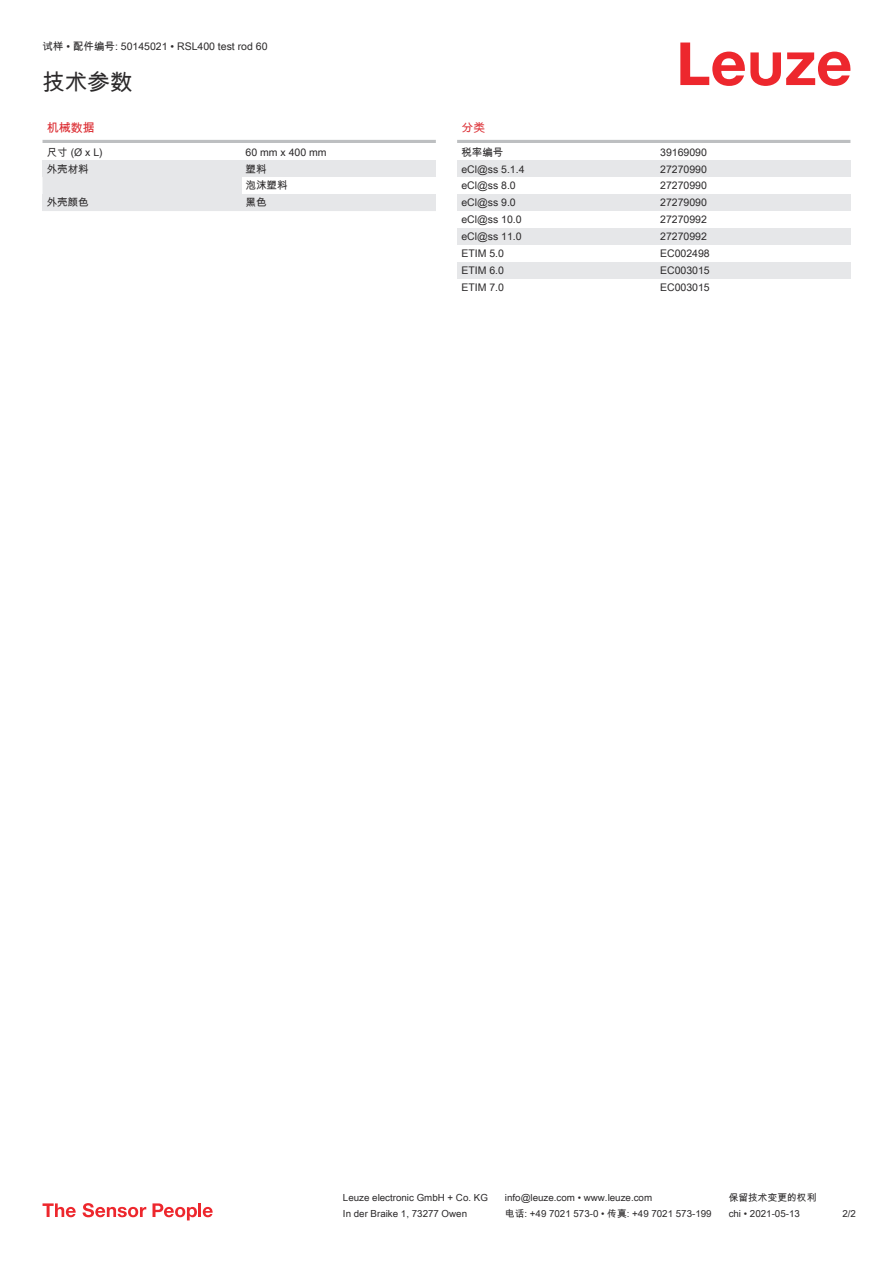
<style>
.page{position:relative;width:893px;height:1263px;background:#fff}
.page>*{position:absolute;margin:0;border:0;box-sizing:border-box;transform-origin:0 0}
.t1{font:22.5px "Arial Unicode MS";color:#2b292a}
.t2{font:12px "Arial Unicode MS";color:#db2a30}
.t3{font:10.5px/17px "Arial Unicode MS";color:#2b292a}
.t4{font:9.75px "Arial Unicode MS";color:#2b292a}
</style>
<div class="page">
<svg style="left:680px;top:43px;width:170px;height:43px"></svg>
<div style="left:43px;top:177px;width:199px;height:17px;background:#e6e7e9"></div>
<hr style="left:43px;top:140px;width:393px;height:3px;background:#bdbfc1">
<div style="left:43px;top:160px;width:199px;height:17px;background:#e6e7e9"></div>
<div style="left:242px;top:160px;width:194px;height:17px;background:#e6e7e9"></div>
<div style="left:43px;top:194px;width:199px;height:17px;background:#e6e7e9"></div>
<div style="left:242px;top:194px;width:194px;height:17px;background:#e6e7e9"></div>
<hr style="left:457px;top:140px;width:393px;height:3px;background:#bdbfc1">
<div style="left:457px;top:160px;width:200px;height:17px;background:#e6e7e9"></div>
<div style="left:657px;top:160px;width:193px;height:17px;background:#e6e7e9"></div>
<div style="left:457px;top:194px;width:200px;height:17px;background:#e6e7e9"></div>
<div style="left:657px;top:194px;width:193px;height:17px;background:#e6e7e9"></div>
<div style="left:457px;top:228px;width:200px;height:17px;background:#e6e7e9"></div>
<div style="left:657px;top:228px;width:193px;height:17px;background:#e6e7e9"></div>
<div style="left:457px;top:262px;width:200px;height:17px;background:#e6e7e9"></div>
<div style="left:657px;top:262px;width:193px;height:17px;background:#e6e7e9"></div>
<svg style="left:43px;top:1203px;width:33px;height:14px"></svg>
<svg style="left:83px;top:1203px;width:63px;height:14px"></svg>
<svg style="left:153px;top:1203px;width:44px;height:17px"></svg>
<hr style="left:198px;top:1203px;width:3px;height:14px;background:#ed272d">
<svg style="left:203px;top:1207px;width:10px;height:10px"></svg>
<p class="t3" style="left:43px;top:38px;width:227px">试样 • 配件编号: 50145021 • RSL400 test rod 60</p>
<h1 class="t1" style="left:43px;top:66px;width:91px">技术参数</h1>
<p class="t2" style="left:47px;top:119px;width:49px">机械数据</p>
<p class="t3" style="left:47px;top:143px;width:58px">尺寸 (Ø x L)</p>
<p class="t3" style="left:246px;top:143px;width:83px">60 mm x 400 mm</p>
<p class="t3" style="left:47px;top:160px;width:43px">外壳材料</p>
<p class="t3" style="left:246px;top:160px;width:43px">塑料<br>泡沫塑料</p>
<p class="t3" style="left:47px;top:194px;width:43px">外壳颜色</p>
<p class="t3" style="left:246px;top:194px;width:22px">黑色</p>
<p class="t2" style="left:461px;top:119px;width:25px">分类</p>
<p class="t3" style="left:461px;top:143px;width:43px">税率编号</p>
<p class="t3" style="left:660px;top:143px;width:48px">39169090</p>
<p class="t3" style="left:461px;top:160px;width:65px">eCl@ss 5.1.4</p>
<p class="t3" style="left:660px;top:160px;width:48px">27270990</p>
<p class="t3" style="left:461px;top:177px;width:56px">eCl@ss 8.0</p>
<p class="t3" style="left:660px;top:177px;width:48px">27270990</p>
<p class="t3" style="left:461px;top:194px;width:56px">eCl@ss 9.0</p>
<p class="t3" style="left:660px;top:194px;width:48px">27279090</p>
<p class="t3" style="left:461px;top:211px;width:62px">eCl@ss 10.0</p>
<p class="t3" style="left:660px;top:211px;width:48px">27270992</p>
<p class="t3" style="left:461px;top:228px;width:62px">eCl@ss 11.0</p>
<p class="t3" style="left:660px;top:228px;width:48px">27270992</p>
<p class="t3" style="left:461px;top:245px;width:44px">ETIM 5.0</p>
<p class="t3" style="left:660px;top:245px;width:51px">EC002498</p>
<p class="t3" style="left:461px;top:262px;width:44px">ETIM 6.0</p>
<p class="t3" style="left:660px;top:262px;width:51px">EC003015</p>
<p class="t3" style="left:461px;top:278px;width:44px">ETIM 7.0</p>
<p class="t3" style="left:660px;top:278px;width:51px">EC003015</p>
<p class="t4" style="left:343px;top:1191px;width:146px">Leuze electronic GmbH + Co. KG</p>
<p class="t4" style="left:505px;top:1191px;width:149px">info@leuze.com • www.leuze.com</p>
<p class="t4" style="left:729px;top:1191px;width:89px">保留技术变更的权利</p>
<p class="t4" style="left:343px;top:1206px;width:126px">In der Braike 1, 73277 Owen</p>
<p class="t4" style="left:505px;top:1206px;width:208px">电话: +49 7021 573-0 • 传真: +49 7021 573-199</p>
<p class="t4" style="left:729px;top:1206px;width:73px">chi • 2021-05-13</p>
<p class="t4" style="left:842px;top:1206px;width:15px">2 /2</p>
</div>
